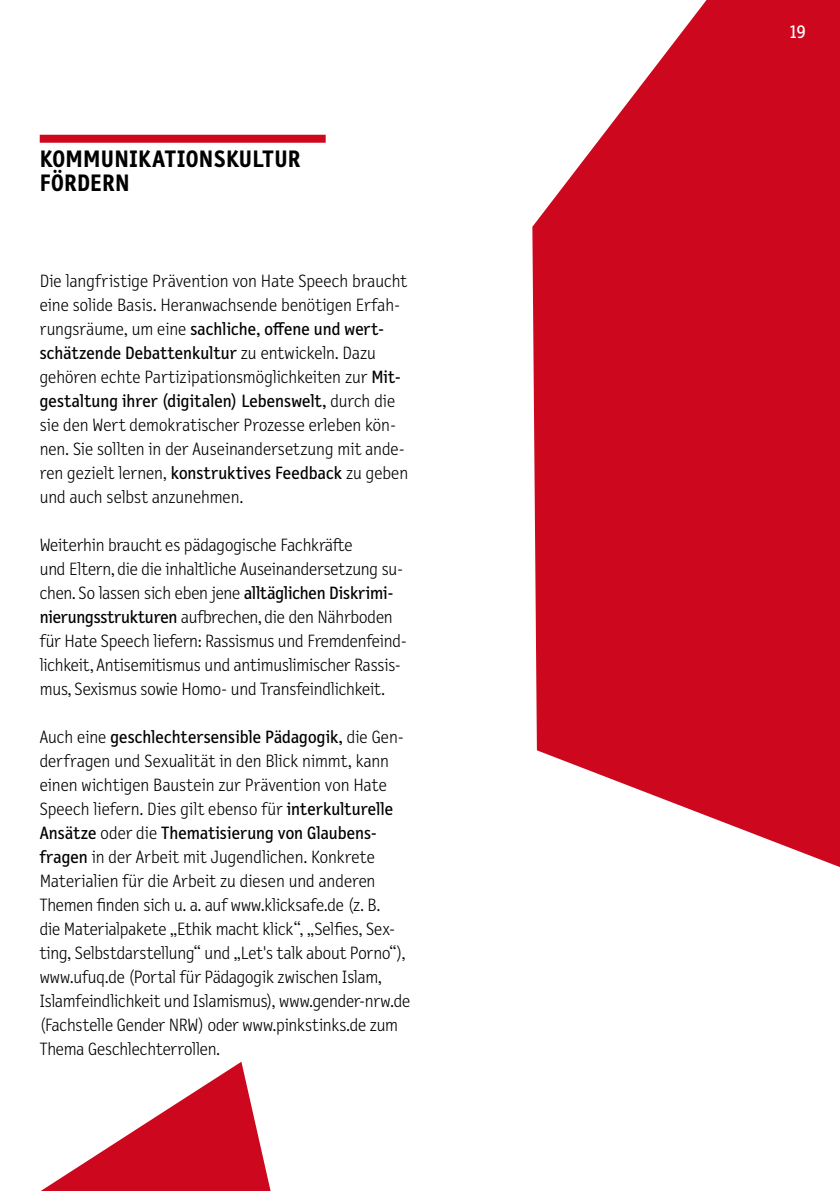
<style>
.page{position:relative;width:840px;height:1191px;background:#fff}
.page>*{position:absolute;margin:0;border:0;box-sizing:border-box;transform-origin:0 0}
._012_Head{font:700 24px/24px "Letter Gothic Text OT";letter-spacing:.01em;color:#000}
._012_Head-2{font:19px "Letter Gothic Text OT";color:#fff}
._0089_flies_mit_EZ{font:300 18px/24px "Letter Gothic Text OT";letter-spacing:-.005em;color:#000}
.s1{font-weight:400}
</style>
<div class="page">
<svg style="left:532px;top:0;width:307px;height:867px;background:#d42b3f"></svg>
<div style="left:40px;top:135px;width:285px;height:8px;background:#cd071e"></div>
<svg style="left:41px;top:1061px;width:230px;height:130px"></svg>
<p class="_012_Head" style="left:40px;top:147px;width:262px">KOMMUNIKATIONSKULTUR<br>FÖRDERN</p>
<p class="_0089_flies_mit_EZ" style="left:40px;top:269px;width:370px">Die langfristige Prävention von Hate Speech braucht eine solide Basis. Heranwachsende benötigen Erfah&shy;rungsräume, um eine <span class="s1">sachliche, offene und wert&shy;schätzende Debattenkultur</span> zu entwickeln. Dazu gehören echte Partizipationsmöglichkeiten zur <span class="s1">Mit&shy;gestaltung ihrer (digitalen) Lebenswelt,</span> durch die sie den Wert demokratischer Prozesse erleben kön&shy;nen. Sie sollten in der Auseinandersetzung mit ande&shy;ren gezielt lernen, <span class="s1">konstruktives Feedback</span> zu geben und auch selbst anzunehmen.</p>
<p class="_0089_flies_mit_EZ" style="left:40px;top:533px;width:368px">Weiterhin braucht es pädagogische Fachkräfte<br>und Eltern, die die inhaltliche Auseinandersetzung su&shy;chen. So lassen sich eben jene <span class="s1">alltäglichen Diskrimi&shy;nierungsstrukturen</span> aufbrechen, die den Nährboden für Hate Speech liefern: Rassismus und Fremdenfeind&shy;lichkeit, Antisemitismus und antimuslimischer Rassis&shy;mus, Sexismus sowie Homo- und Transfeindlichkeit.</p>
<p class="_0089_flies_mit_EZ" style="left:40px;top:725px;width:372px">Auch eine <span class="s1">geschlechtersensible Pädagogik,</span> die Gen&shy;derfragen und Sexualität in den Blick nimmt, kann einen wichtigen Baustein zur Prävention von Hate Speech liefern. Dies gilt ebenso für <span class="s1">interkulturelle Ansätze</span> oder die <span class="s1">Thematisierung von Glaubens&shy;fragen</span> in der Arbeit mit Jugendlichen. Konkrete Materialien für die Arbeit zu diesen und anderen Themen finden sich u. a. auf www.klicksafe.de (z. B.<br>die Materialpakete „Ethik macht klick“, „Selfies, Sex&shy;ting, Selbstdarstellung“ und „Let's talk about Porno“), www.ufuq.de (Portal für Pädagogik zwischen Islam, Islamfeindlichkeit und Islamismus), www.gender-nrw.de (Fachstelle Gender NRW) oder www.pinkstinks.de zum Thema Geschlechterrollen.</p>
<p class="_012_Head-2" style="left:789px;top:21px;width:18px">19</p>
</div>
